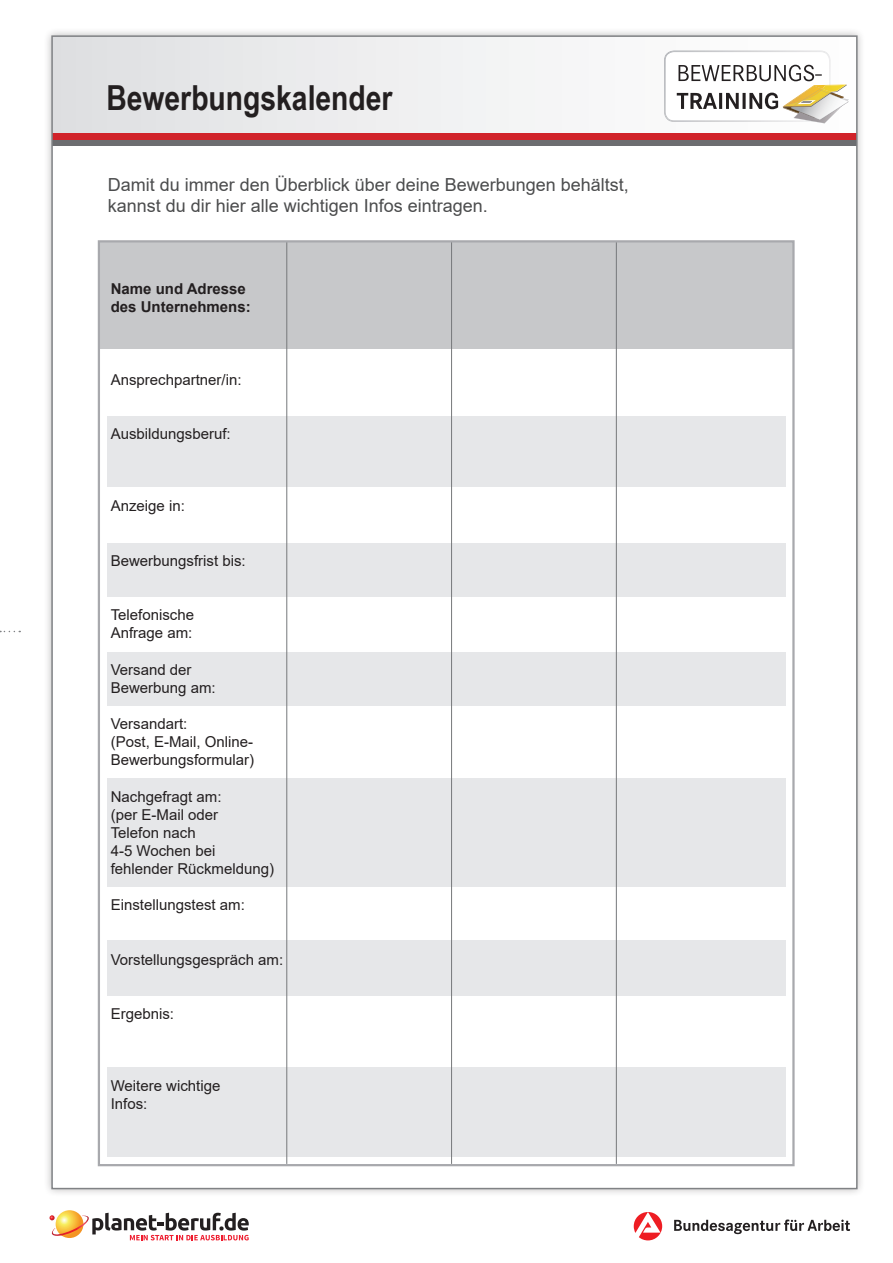
<style>
.page{position:relative;width:893px;height:1263px;background:#fff}
.page>*{position:absolute;margin:0;border:0;box-sizing:border-box;transform-origin:0 0}
.t1{font:700 34.5px "Arial Narrow";color:#231f20}
.t2{font:18px/21.6px "Arial";color:#4b4c4d}
.t3{font:15px/18px "Arial";color:#231f20}
.t4{font:700 15px/18px "Arial";color:#231f20}
</style>
<div class="page">
<div style="left:43px;top:27px;width:823px;height:1170px;background:#231f20;opacity:.3"></div>
<div style="left:52px;top:36px;width:805px;height:1152px;background:#fff"></div>
<div style="left:52px;top:36px;width:805px;height:104px;background:linear-gradient(to right,#e0e1e3,#fff)"></div>
<div style="left:52px;top:139px;width:805px;height:7px;background:#6c6d70"></div>
<div style="left:52px;top:133px;width:805px;height:6px;background:#d1232a"></div>
<svg style="left:674px;top:1219px;width:176px;height:15px"></svg>
<svg style="left:634px;top:1212px;width:28px;height:28px"></svg>
<svg style="left:56px;top:1210px;width:27px;height:28px"></svg>
<svg style="left:50px;top:1213px;width:199px;height:27px"></svg>
<svg style="left:0;top:631px;width:20px;height:1px"></svg>
<svg style="left:664px;top:51px;width:185px;height:72px"></svg>
<div style="left:99px;top:241px;width:694px;height:108px;background:#c7c8ca"></div>
<div style="left:107px;top:416px;width:679px;height:71px;background:#e6e7e9"></div>
<div style="left:107px;top:543px;width:679px;height:53px;background:#e6e7e9"></div>
<div style="left:107px;top:652px;width:679px;height:54px;background:#e6e7e9"></div>
<div style="left:107px;top:778px;width:679px;height:108px;background:#e6e7e9"></div>
<div style="left:107px;top:941px;width:679px;height:55px;background:#e6e7e9"></div>
<div style="left:107px;top:1067px;width:679px;height:90px;background:#e6e7e9"></div>
<hr style="left:286px;top:242px;width:1px;height:922px;background:#76787b">
<hr style="left:451px;top:242px;width:1px;height:922px;background:#76787b">
<hr style="left:616px;top:242px;width:1px;height:922px;background:#76787b">
<h1 class="t1" style="left:106px;top:72px;width:288px">Bewerbungskalender</h1>
<p class="t2" style="left:108px;top:173px;width:523px">Damit du immer den Überblick über deine Bewerbungen behältst, kannst du dir hier alle wichtigen Infos eintragen.</p>
<p class="t4" style="left:111px;top:280px;width:142px">Name und Adresse des Unternehmens:</p>
<p class="t3" style="left:111px;top:370px;width:132px">Ansprechpartner/in:</p>
<p class="t3" style="left:111px;top:425px;width:122px">Ausbildungsberuf:</p>
<p class="t3" style="left:111px;top:497px;width:76px">Anzeige in:</p>
<p class="t3" style="left:111px;top:551px;width:137px">Bewerbungsfrist bis:</p>
<p class="t3" style="left:111px;top:606px;width:85px">Telefonische<br>Anfrage am:</p>
<p class="t3" style="left:111px;top:660px;width:107px">Versand der<br>Bewerbung am:</p>
<p class="t3" style="left:111px;top:715px;width:145px">Versandart:<br>(Post, E-Mail, Online-<br>Bewerbungsformular)</p>
<p class="t3" style="left:111px;top:787px;width:165px">Nachgefragt am:<br>(per E-Mail oder<br>Telefon nach<br>4-5 Wochen bei fehlender Rückmeldung)</p>
<p class="t3" style="left:111px;top:896px;width:136px">Einstellungstest am:</p>
<p class="t3" style="left:111px;top:950px;width:174px">Vorstellungsgespräch am:</p>
<p class="t3" style="left:111px;top:1005px;width:65px">Ergebnis:</p>
<p class="t3" style="left:111px;top:1077px;width:111px">Weitere wichtige<br>Infos:</p>
</div>
